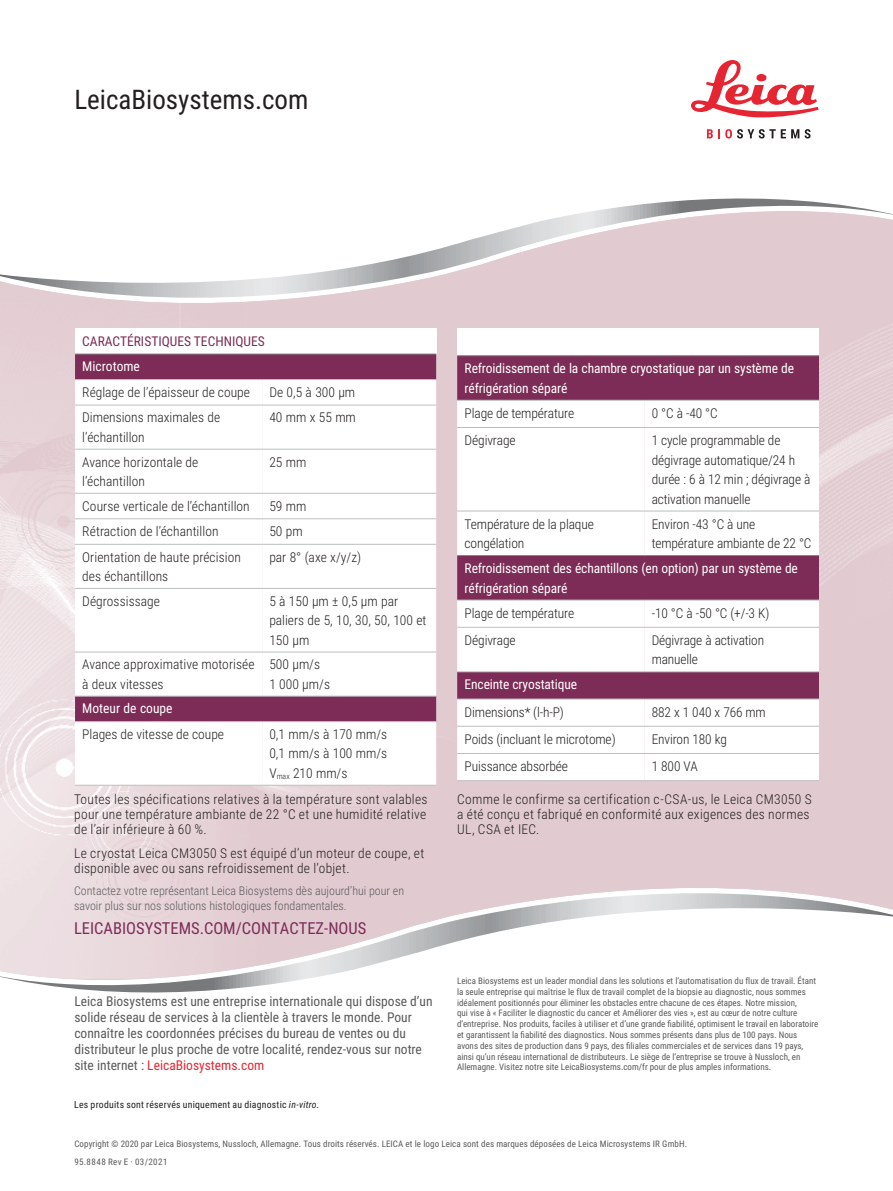
<style>
.page{position:relative;width:893px;height:1191px;background:#fff}
.page>*{position:absolute;margin:0;border:0;box-sizing:border-box;transform-origin:0 0}
.t1{font:27px "Roboto Condensed";color:#231f20}
.t2{font:16.5px "Roboto Condensed";color:#7c2c56}
.t3{font:300 13.5px/19.5px "Roboto Condensed";color:#231f20}
.t4{font:13.5px/16.2px "Roboto Condensed";color:#5a5a5c}
.t5{font:300 13.5px/15px "Roboto Condensed";letter-spacing:.02em;color:#231f20}
.t6{font:13.5px/19.5px "Roboto Condensed";letter-spacing:-.01em;color:#fff}
.t7{font:13.5px "Roboto Condensed";color:#7c2c56}
.t8{font:300 12px/14.4px "Roboto Condensed";color:#5a5a5c}
.t9{font:9.75px "Roboto Condensed";letter-spacing:.025em;color:#231f20}
.t10{font:9px/10.8px "Roboto Condensed";color:#5a5a5c}
.s1{color:#e62533}
.s2{font-style:italic}
</style>
<div class="page">
<img style="left:0;top:322px;width:893px;height:547px">
<div style="left:75px;top:328px;width:361px;height:26px;background:#fff"></div>
<div style="left:75px;top:355px;width:361px;height:24px;background:#7c2c56"></div>
<svg style="left:75px;top:380px;width:187px;height:405px"></svg>
<svg style="left:262px;top:380px;width:174px;height:405px"></svg>
<hr style="left:262px;top:721px;width:174px;height:1px;background:#bcbec0">
<hr style="left:75px;top:721px;width:187px;height:1px;background:#bcbec0">
<hr style="left:75px;top:405px;width:187px;height:1px;background:#bcbec0">
<hr style="left:75px;top:449px;width:187px;height:1px;background:#bcbec0">
<hr style="left:75px;top:493px;width:187px;height:1px;background:#bcbec0">
<hr style="left:75px;top:518px;width:187px;height:1px;background:#bcbec0">
<hr style="left:75px;top:544px;width:187px;height:1px;background:#bcbec0">
<hr style="left:75px;top:588px;width:187px;height:1px;background:#bcbec0">
<hr style="left:75px;top:652px;width:187px;height:1px;background:#bcbec0">
<hr style="left:262px;top:405px;width:174px;height:1px;background:#bcbec0">
<hr style="left:262px;top:449px;width:174px;height:1px;background:#bcbec0">
<hr style="left:262px;top:493px;width:174px;height:1px;background:#bcbec0">
<hr style="left:262px;top:518px;width:174px;height:1px;background:#bcbec0">
<hr style="left:262px;top:544px;width:174px;height:1px;background:#bcbec0">
<hr style="left:262px;top:588px;width:174px;height:1px;background:#bcbec0">
<hr style="left:262px;top:652px;width:174px;height:1px;background:#bcbec0">
<hr style="left:75px;top:785px;width:187px;height:1px;background:#bcbec0">
<hr style="left:262px;top:785px;width:174px;height:1px;background:#bcbec0">
<hr style="left:75px;top:696px;width:187px;height:1px;background:#bcbec0">
<hr style="left:262px;top:696px;width:174px;height:1px;background:#bcbec0">
<hr style="left:75px;top:354px;width:187px;height:1px;background:#818486">
<hr style="left:262px;top:354px;width:174px;height:1px;background:#818486">
<hr style="left:75px;top:379px;width:187px;height:1px;background:#bcbec0">
<hr style="left:262px;top:379px;width:174px;height:1px;background:#bcbec0">
<div style="left:457px;top:328px;width:362px;height:28px;background:#fff"></div>
<div style="left:457px;top:356px;width:362px;height:44px;background:#7c2c56"></div>
<svg style="left:457px;top:401px;width:187px;height:379px"></svg>
<svg style="left:644px;top:401px;width:175px;height:379px"></svg>
<hr style="left:457px;top:427px;width:187px;height:1px;background:#bcbec0">
<hr style="left:457px;top:627px;width:187px;height:1px;background:#bcbec0">
<hr style="left:644px;top:427px;width:175px;height:1px;background:#bcbec0">
<hr style="left:644px;top:627px;width:175px;height:1px;background:#bcbec0">
<hr style="left:457px;top:780px;width:187px;height:1px;background:#bcbec0">
<hr style="left:644px;top:780px;width:175px;height:1px;background:#bcbec0">
<hr style="left:457px;top:511px;width:187px;height:1px;background:#bcbec0">
<hr style="left:644px;top:511px;width:175px;height:1px;background:#bcbec0">
<hr style="left:457px;top:726px;width:187px;height:1px;background:#bcbec0">
<hr style="left:457px;top:753px;width:187px;height:1px;background:#bcbec0">
<hr style="left:644px;top:726px;width:175px;height:1px;background:#bcbec0">
<hr style="left:644px;top:753px;width:175px;height:1px;background:#bcbec0">
<hr style="left:457px;top:355px;width:187px;height:1px;background:#818486">
<hr style="left:644px;top:355px;width:175px;height:1px;background:#818486">
<hr style="left:457px;top:400px;width:187px;height:1px;background:#bcbec0">
<hr style="left:644px;top:400px;width:175px;height:1px;background:#bcbec0">
<hr style="left:457px;top:555px;width:187px;height:1px;background:#818486">
<hr style="left:644px;top:555px;width:175px;height:1px;background:#818486">
<hr style="left:457px;top:600px;width:187px;height:1px;background:#bcbec0">
<hr style="left:644px;top:600px;width:175px;height:1px;background:#bcbec0">
<hr style="left:457px;top:671px;width:187px;height:1px;background:#bcbec0">
<hr style="left:644px;top:671px;width:175px;height:1px;background:#bcbec0">
<hr style="left:457px;top:699px;width:187px;height:1px;background:#bcbec0">
<hr style="left:644px;top:699px;width:175px;height:1px;background:#bcbec0">
<svg style="left:0;top:198px;width:893px;height:124px"></svg>
<svg style="left:0;top:869px;width:893px;height:124px"></svg>
<svg style="left:691px;top:60px;width:128px;height:58px"></svg>
<svg style="left:707px;top:129px;width:103px;height:9px"></svg>
<h1 class="t1" style="left:74px;top:81px;width:236px">LeicaBiosystems.com</h1>
<h3 class="t7" style="left:82px;top:331px;width:184px">CARACTÉRISTIQUES TECHNIQUES</h3>
<h3 class="t6" style="left:82px;top:356px;width:59px">Microtome</h3>
<h3 class="t3" style="left:82px;top:382px;width:169px">Réglage de l’épaisseur de coupe</h3>
<h3 class="t3" style="left:269px;top:382px;width:87px">De 0,5 à 300 μm</h3>
<h3 class="t3" style="left:82px;top:407px;width:139px">Dimensions maximales de l’échantillon</h3>
<h3 class="t3" style="left:269px;top:407px;width:88px">40 mm x 55 mm</h3>
<h3 class="t3" style="left:82px;top:451px;width:118px">Avance horizontale de l’échantillon</h3>
<h3 class="t3" style="left:269px;top:451px;width:39px">25 mm</h3>
<h3 class="t3" style="left:82px;top:495px;width:169px">Course verticale de l’échantillon</h3>
<h3 class="t3" style="left:269px;top:495px;width:39px">59 mm</h3>
<h3 class="t3" style="left:82px;top:521px;width:138px">Rétraction de l’échantillon</h3>
<h3 class="t3" style="left:269px;top:521px;width:35px">50 pm</h3>
<h3 class="t3" style="left:82px;top:546px;width:160px">Orientation de haute précision des échantillons</h3>
<h3 class="t3" style="left:269px;top:546px;width:93px">par 8° (axe x/y/z)</h3>
<h3 class="t3" style="left:82px;top:591px;width:79px">Dégrossissage</h3>
<h3 class="t3" style="left:269px;top:591px;width:159px">5 à 150 μm ± 0,5 μm par paliers de 5, 10, 30, 50, 100 et<br>150 μm</h3>
<h3 class="t3" style="left:82px;top:654px;width:174px">Avance approximative motorisée à deux vitesses</h3>
<h3 class="t3" style="left:269px;top:654px;width:62px">500 μm/s<br>1 000 μm/s</h3>
<h3 class="t6" style="left:82px;top:698px;width:92px">Moteur de coupe</h3>
<h3 class="t3" style="left:82px;top:724px;width:143px">Plages de vitesse de coupe</h3>
<h3 class="t3" style="left:269px;top:724px;width:119px;text-align:justify">0,1 mm/s à 170 mm/s 0,1 mm/s à 100 mm/s V<sub>max</sub> 210 mm/s</h3>
<h3 class="t3" style="left:74px;top:791px;width:355px;line-height:15px;text-align:justify">Toutes les spécifications relatives à la température sont valables pour une température ambiante de 22 °C et une humidité relative de l’air inférieure à 60 %.</h3>
<h3 class="t5" style="left:74px;top:845px;width:352px">Le cryostat Leica CM3050 S est équipé d’un moteur de coupe, et disponible avec ou sans refroidissement de l’objet.</h3>
<h3 class="t8" style="left:74px;top:883px;width:332px">Contactez votre représentant Leica Biosystems dès aujourd’hui pour en savoir plus sur nos solutions histologiques fondamentales.</h3>
<h2 class="t2" style="left:74px;top:916px;width:294px">LEICABIOSYSTEMS.COM/CONTACTEZ-NOUS</h2>
<p class="t4" style="left:74px;top:992px;width:360px">Leica Biosystems est une entreprise internationale qui dispose d’un solide réseau de services à la clientèle à travers le monde. Pour connaître les coordonnées précises du bureau de ventes ou du distributeur le plus proche de votre localité, rendez-vous sur notre site internet : <span class="s1">LeicaBiosystems.com</span></p>
<p class="t9" style="left:74px;top:1097px;width:246px">Les produits sont réservés uniquement au diagnostic <span class="s2">in-vitro</span>.</p>
<h3 class="t6" style="left:465px;top:358px;width:331px">Refroidissement de la chambre cryostatique par un système de réfrigération séparé</h3>
<h3 class="t3" style="left:465px;top:403px;width:111px">Plage de température</h3>
<h3 class="t3" style="left:652px;top:403px;width:68px">0 °C à -40 °C</h3>
<h3 class="t3" style="left:465px;top:430px;width:53px">Dégivrage</h3>
<h3 class="t3" style="left:652px;top:430px;width:160px">1 cycle programmable de dégivrage automatique/24 h durée : 6 à 12 min ; dégivrage à activation manuelle</h3>
<h3 class="t3" style="left:465px;top:513px;width:131px">Température de la plaque congélation</h3>
<h3 class="t3" style="left:652px;top:513px;width:161px">Environ -43 °C à une température ambiante de 22 °C</h3>
<h3 class="t6" style="left:465px;top:558px;width:335px">Refroidissement des échantillons (en option) par un système de réfrigération séparé</h3>
<h3 class="t3" style="left:465px;top:602px;width:111px">Plage de température</h3>
<h3 class="t3" style="left:652px;top:602px;width:119px">-10 °C à -50 °C (+/-3 K)</h3>
<h3 class="t3" style="left:465px;top:630px;width:53px">Dégivrage</h3>
<h3 class="t3" style="left:652px;top:630px;width:114px">Dégivrage à activation manuelle</h3>
<h3 class="t6" style="left:465px;top:674px;width:114px">Enceinte cryostatique</h3>
<h3 class="t3" style="left:465px;top:701px;width:101px">Dimensions* (l-h-P)</h3>
<h3 class="t3" style="left:652px;top:701px;width:116px">882 x 1 040 x 766 mm</h3>
<h3 class="t3" style="left:465px;top:729px;width:153px">Poids (incluant le microtome)</h3>
<h3 class="t3" style="left:652px;top:729px;width:77px">Environ 180 kg</h3>
<h3 class="t3" style="left:465px;top:756px;width:105px">Puissance absorbée</h3>
<h3 class="t3" style="left:652px;top:756px;width:48px">1 800 VA</h3>
<h3 class="t5" style="left:457px;top:791px;width:356px">Comme le confirme sa certification c-CSA-us, le Leica CM3050 S a été conçu et fabriqué en conformité aux exigences des normes<br>UL, CSA et IEC.</h3>
<p class="t10" style="left:457px;top:975px;width:363px">Leica Biosystems est un leader mondial dans les solutions et l’automatisation du flux de travail. Étant la seule entreprise qui maîtrise le flux de travail complet de la biopsie au diagnostic, nous sommes idéalement positionnés pour éliminer les obstacles entre chacune de ces étapes. Notre mission,<br>qui vise à « Faciliter le diagnostic du cancer et Améliorer des vies », est au cœur de notre culture d’entreprise. Nos produits, faciles à utiliser et d’une grande fiabilité, optimisent le travail en laboratoire et garantissent la fiabilité des diagnostics. Nous sommes présents dans plus de 100 pays. Nous avons des sites de production dans 9 pays, des filiales commerciales et de services dans 19 pays, ainsi qu’un réseau international de distributeurs. Le siège de l’entreprise se trouve à Nussloch, en Allemagne. Visitez notre site LeicaBiosystems.com/fr pour de plus amples informations.</p>
<p class="t10" style="left:74px;top:1134px;width:614px;line-height:18px">Copyright © 2020 par Leica Biosystems, Nussloch, Allemagne. Tous droits réservés. LEICA et le logo Leica sont des marques déposées de Leica Microsystems IR GmbH.<br>95.8848 Rev E · 03/2021</p>
</div>
